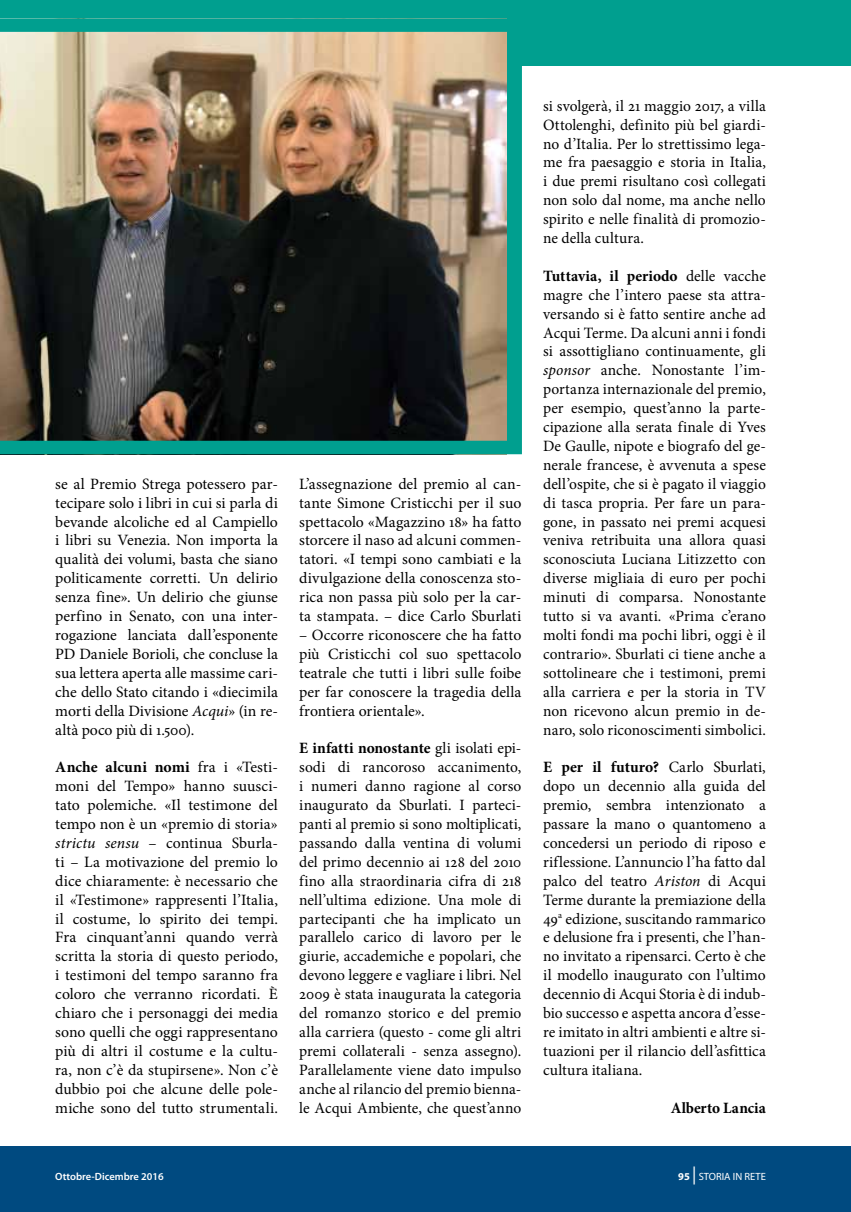
<style>
.page{position:relative;width:851px;height:1212px;background:#fff}
.page>*{position:absolute;margin:0;border:0;box-sizing:border-box;transform-origin:0 0}
.t1{font:15.75px/18.9px "Minion Pro";color:#000;text-align:justify}
.t2{font:700 15.75px "Minion Pro";color:#000}
.t3{font:600 10.5px "Myriad Pro";color:#fff}
.t4{font:10.5px "Myriad Pro";color:#fff}
.s1{font-style:italic}
.s2{font-weight:700}
.s3{font-size:18px}
</style>
<div class="page">
<div style="left:0;top:1146px;width:850px;height:66px;background:#004a80"></div>
<div style="left:0;top:0;width:850px;height:65px;background:#009f8f"></div>
<img style="left:0;top:18px;width:522px;height:436px">
<p class="t1" style="left:55px;top:474px;width:224px">se al Premio Strega potessero par&shy;tecipare solo i libri in cui si parla di bevande alcoliche ed al Campiello i libri su Venezia. Non importa la qualità dei volumi, basta che siano politicamente corretti. Un delirio senza fine». Un delirio che giunse perfino in Senato, con una inter&shy;rogazione lanciata dall’esponente PD Daniele Borioli, che concluse la sua lettera aperta alle massime cari&shy;che dello Stato citando i «diecimila morti della Divisione <span class="s1">Acqui</span>» (in re&shy;altà poco più di 1.500).</p>
<p class="t1" style="left:55px;top:758px;width:224px"><span class="s2">Anche alcuni nomi</span> fra i «Testi&shy;moni del Tempo» hanno suusci&shy;tato polemiche. «Il testimone del tempo non è un «premio di storia» <span class="s1">strictu sensu</span> – continua Sburla&shy;ti – La motivazione del premio lo dice chiaramente: è necessario che il «Testimone» rappresenti l’Italia, il costume, lo spirito dei tempi.<br>Fra cinquant’anni quando verrà scritta la storia di questo periodo, i testimoni del tempo saranno fra coloro che verranno ricordati. È chiaro che i personaggi dei media sono quelli che oggi rappresentano più di altri il costume e la cultu&shy;ra, non c’è da stupirsene». Non c’è dubbio poi che alcune delle pole&shy;miche sono del tutto strumentali.</p>
<p class="t1" style="left:299px;top:474px;width:223px">L’assegnazione del premio al can&shy;tante Simone Cristicchi per il suo spettacolo «Magazzino 18» ha fatto storcere il naso ad alcuni commen&shy;tatori. «I tempi sono cambiati e la divulgazione della conoscenza sto&shy;rica non passa più solo per la car&shy;ta stampata. – dice Carlo Sburlati</p>
<p class="t1" style="left:299px;top:625px;width:223px">– Occorre riconoscere che ha fatto più Cristicchi col suo spettacolo teatrale che tutti i libri sulle foibe per far conoscere la tragedia della frontiera orientale».</p>
<p class="t1" style="left:299px;top:739px;width:224px"><span class="s2">E infatti nonostante</span> gli isolati epi&shy;sodi di rancoroso accanimento, i numeri danno ragione al corso inaugurato da Sburlati. I parteci&shy;panti al premio si sono moltiplicati, passando dalla ventina di volumi del primo decennio ai 128 del 2010 fino alla straordinaria cifra di 218 nell’ultima edizione. Una mole di partecipanti che ha implicato un parallelo carico di lavoro per le giurie, accademiche e popolari, che devono leggere e vagliare i libri. Nel 2009 è stata inaugurata la categoria del romanzo storico e del premio alla carriera (questo - come gli altri premi collaterali - senza assegno).<br>Parallelamente viene dato impulso anche al rilancio del premio bienna&shy;le Acqui Ambiente, che quest’anno</p>
<p class="t1" style="left:543px;top:96px;width:224px">si svolgerà, il 21 maggio 2017, a villa Ottolenghi, definito più bel giardi&shy;no d’Italia. Per lo strettissimo lega&shy;me fra paesaggio e storia in Italia, i due premi risultano così collegati non solo dal nome, ma anche nello spirito e nelle finalità di promozio&shy;ne della cultura.</p>
<p class="t1" style="left:543px;top:266px;width:224px"><span class="s2">Tuttavia, il periodo</span> delle vacche magre che l’intero paese sta attra&shy;versando si è fatto sentire anche ad Acqui Terme. Da alcuni anni i fondi si assottigliano continuamente, gli <span class="s1">sponsor</span> anche. Nonostante l’im&shy;portanza internazionale del premio, per esempio, quest’anno la parte&shy;cipazione alla serata finale di Yves De Gaulle, nipote e biografo del ge&shy;nerale francese, è avvenuta a spese dell’ospite, che si è pagato il viaggio di tasca propria. Per fare un para&shy;gone, in passato nei premi acquesi veniva retribuita una allora quasi sconosciuta Luciana Litizzetto con diverse migliaia di euro per pochi minuti di comparsa. Nonostante tutto si va avanti. «Prima c’erano molti fondi ma pochi libri, oggi è il contrario». Sburlati ci tiene anche a sottolineare che i testimoni, premi alla carriera e per la storia in TV non ricevono alcun premio in de&shy;naro, solo riconoscimenti simbolici.</p>
<p class="t1" style="left:543px;top:758px;width:224px"><span class="s2">E per il futuro?</span> Carlo Sburlati, dopo un decennio alla guida del premio, sembra intenzionato a passare la mano o quantomeno a concedersi un periodo di riposo e riflessione. L’annuncio l’ha fatto dal palco del teatro <span class="s1">Ariston</span> di Acqui Terme durante la premiazione della 49<sup>a</sup> edizione, suscitando rammarico e delusione fra i presenti, che l’han&shy;no invitato a ripensarci. Certo è che il modello inaugurato con l’ultimo decennio di Acqui Storia è di indub&shy;bio successo e aspetta ancora d’esse&shy;re imitato in altri ambienti e altre si&shy;tuazioni per il rilancio dell’asfittica cultura italiana.</p>
<p class="t2" style="left:670px;top:1096px;width:97px">Alberto Lancia</p>
<p class="t3" style="left:55px;top:1170px;width:110px">Ottobre-Dicembre 2016</p>
<p class="t4" style="left:678px;top:1170px;width:89px"><span class="s2">95</span> <span class="s3">|</span> STORIA IN RETE</p>
</div>
